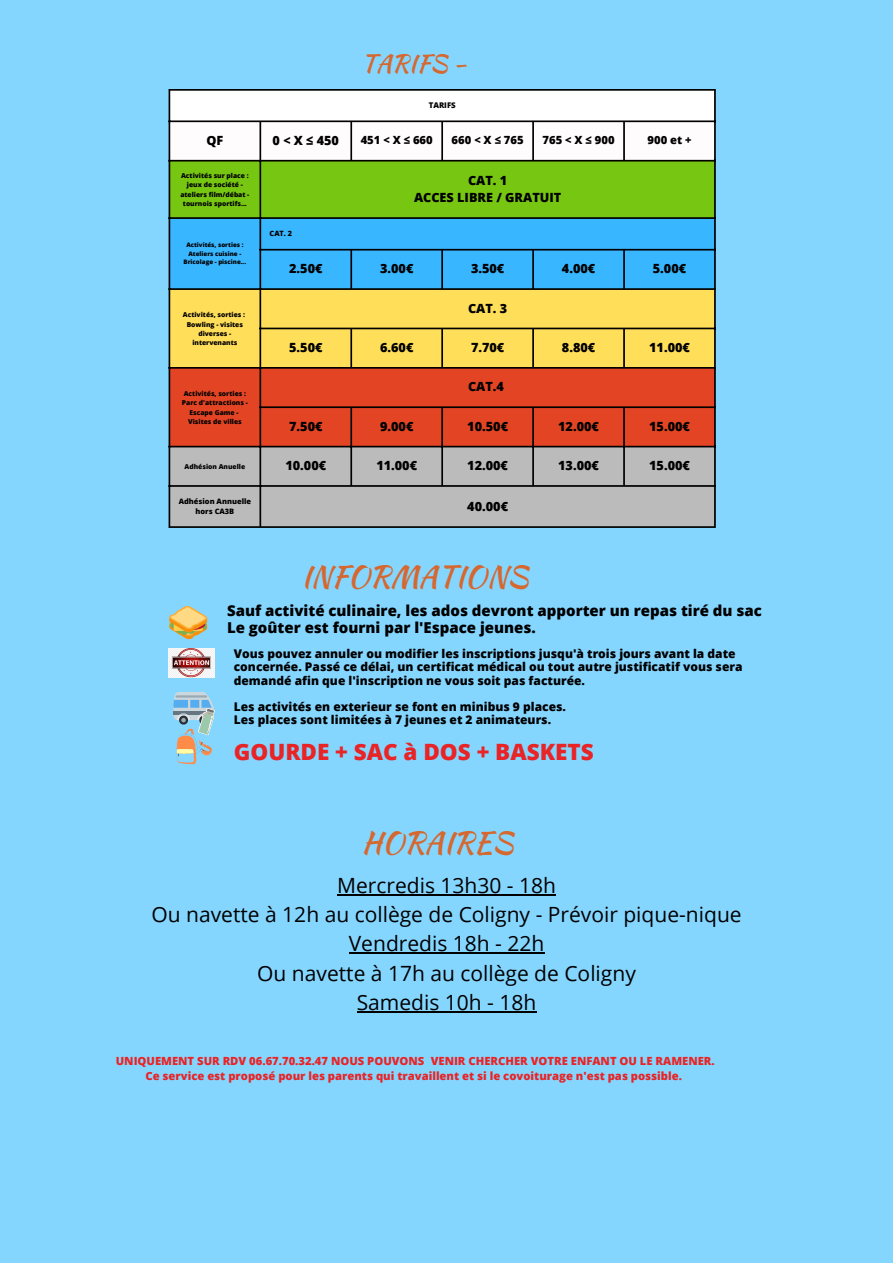
<style>
.page{position:relative;width:893px;height:1263px;background:#85d6ff}
.page>*{position:absolute;margin:0;border:0;box-sizing:border-box;transform-origin:0 0}
.t1{font:30px "Kaushan Script";color:#d56830}
.t2{font:24.6px "Kaushan Script";color:#d56830}
.t3{font:800 22.5px "Open Sans";color:#e82426}
.t4{font:21px "Open Sans";color:#000}
.t5{font:800 15px "Open Sans";color:#000}
.t6{font:800 12.67px "Open Sans";color:#000}
.t7{font:800 12px/13.5px "Open Sans";color:#000}
.t8{font:800 11.25px "Open Sans";color:#e82426}
.t9{font:800 11.25px "Open Sans";color:#000}
.t10{font:800 7.8px "Open Sans";color:#000}
.t11{font:800 7.43px/10.3px "Open Sans";color:#000;text-align:center}
.t12{font:800 7.27px "Open Sans";color:#000}
.t13{font:800 6.68px/9.2px "Open Sans";color:#000;text-align:center}
.t14{font:800 6.15px/8.2px "Open Sans";color:#000;text-align:center}
</style>
<div class="page">
<img style="left:169px;top:648px;width:45px;height:29px">
<svg style="left:169px;top:606px;width:39px;height:33px"></svg>
<div style="left:169px;top:90px;width:546px;height:31px;background:#fff"></div>
<svg style="left:170px;top:122px;width:544px;height:404px;background:#b5b083"></svg>
<hr style="left:169px;top:91px;width:1px;height:435px;background:#000">
<hr style="left:259px;top:122px;width:2px;height:404px;background:#000">
<hr style="left:350px;top:122px;width:2px;height:38px;background:#000">
<hr style="left:350px;top:251px;width:2px;height:37px;background:#000">
<hr style="left:350px;top:329px;width:2px;height:38px;background:#000">
<hr style="left:350px;top:408px;width:2px;height:77px;background:#000">
<hr style="left:441px;top:122px;width:2px;height:38px;background:#000">
<hr style="left:441px;top:251px;width:2px;height:37px;background:#000">
<hr style="left:441px;top:329px;width:2px;height:38px;background:#000">
<hr style="left:441px;top:408px;width:2px;height:77px;background:#000">
<hr style="left:532px;top:122px;width:2px;height:38px;background:#000">
<hr style="left:532px;top:251px;width:2px;height:37px;background:#000">
<hr style="left:532px;top:329px;width:2px;height:38px;background:#000">
<hr style="left:532px;top:408px;width:2px;height:77px;background:#000">
<hr style="left:623px;top:122px;width:2px;height:38px;background:#000">
<hr style="left:623px;top:251px;width:2px;height:37px;background:#000">
<hr style="left:623px;top:329px;width:2px;height:38px;background:#000">
<hr style="left:623px;top:408px;width:2px;height:77px;background:#000">
<hr style="left:714px;top:91px;width:2px;height:435px;background:#000">
<hr style="left:169px;top:89px;width:547px;height:2px;background:#000">
<hr style="left:169px;top:120px;width:547px;height:2px;background:#000">
<hr style="left:169px;top:160px;width:547px;height:2px;background:#000">
<hr style="left:169px;top:217px;width:547px;height:2px;background:#000">
<hr style="left:259px;top:249px;width:457px;height:2px;background:#000">
<hr style="left:169px;top:288px;width:547px;height:2px;background:#000">
<hr style="left:259px;top:328px;width:457px;height:1px;background:#000">
<hr style="left:169px;top:367px;width:547px;height:2px;background:#000">
<hr style="left:259px;top:406px;width:457px;height:2px;background:#000">
<hr style="left:169px;top:446px;width:547px;height:1px;background:#000">
<hr style="left:169px;top:485px;width:547px;height:2px;background:#000">
<hr style="left:169px;top:526px;width:547px;height:2px;background:#000">
<svg style="left:173px;top:692px;width:42px;height:72px"></svg>
<hr style="left:337px;top:894px;width:219px;height:1px;background:#000">
<hr style="left:349px;top:952px;width:195px;height:2px;background:#000">
<hr style="left:357px;top:1011px;width:179px;height:1px;background:#000">
<p class="t2" style="left:362px;top:45px;width:106px">TARIFS -</p>
<p class="t10" style="left:429px;top:100px;width:29px">TARIFS</p>
<p class="t6" style="left:206px;top:131px;width:18px">QF</p>
<p class="t6" style="left:273px;top:131px;width:68px">0&lt;X≤450</p>
<p class="t9" style="left:361px;top:132px;width:74px">451 &lt; X ≤ 660</p>
<p class="t9" style="left:452px;top:132px;width:74px">660 &lt; X ≤ 765</p>
<p class="t9" style="left:542px;top:132px;width:74px">765 &lt; X ≤ 900</p>
<p class="t9" style="left:647px;top:132px;width:46px">900 et +</p>
<p class="t13" style="left:180px;top:171px;width:71px">Activités sur place : jeux de société - ateliers film/débat - tournois sportifs...</p>
<p class="t6" style="left:468px;top:171px;width:41px">CAT. 1</p>
<p class="t6" style="left:414px;top:189px;width:149px">ACCES LIBRE / GRATUIT</p>
<p class="t14" style="left:184px;top:241px;width:64px">Activités, sorties :<br>Ateliers cuisine -<br>Bricolage - piscine...</p>
<p class="t13" style="left:183px;top:310px;width:64px">Activités, sorties :</p>
<p class="t13" style="left:187px;top:319px;width:58px">Bowling - visites diverses - intervenants</p>
<p class="t13" style="left:182px;top:389px;width:67px">Activités, sorties :<br>Parc d'attractions -<br>Escape Game -</p>
<p class="t13" style="left:188px;top:417px;width:55px">Visites de villes</p>
<p class="t12" style="left:270px;top:228px;width:24px">CAT. 2</p>
<p class="t6" style="left:289px;top:260px;width:35px">2.50€</p>
<p class="t6" style="left:380px;top:260px;width:35px">3.00€</p>
<p class="t6" style="left:471px;top:260px;width:35px">3.50€</p>
<p class="t6" style="left:562px;top:260px;width:35px">4.00€</p>
<p class="t6" style="left:653px;top:260px;width:35px">5.00€</p>
<p class="t6" style="left:468px;top:299px;width:41px">CAT. 3</p>
<p class="t6" style="left:289px;top:339px;width:35px">5.50€</p>
<p class="t6" style="left:380px;top:339px;width:35px">6.60€</p>
<p class="t6" style="left:471px;top:339px;width:35px">7.70€</p>
<p class="t6" style="left:562px;top:339px;width:35px">8.80€</p>
<p class="t6" style="left:649px;top:339px;width:42px">11.00€</p>
<p class="t6" style="left:468px;top:378px;width:37px">CAT.4</p>
<p class="t6" style="left:289px;top:417px;width:35px">7.50€</p>
<p class="t6" style="left:380px;top:417px;width:35px">9.00€</p>
<p class="t6" style="left:467px;top:417px;width:42px">10.50€</p>
<p class="t6" style="left:558px;top:417px;width:42px">12.00€</p>
<p class="t6" style="left:649px;top:417px;width:42px">15.00€</p>
<p class="t13" style="left:185px;top:461px;width:62px">Adhésion Anuelle</p>
<p class="t6" style="left:285px;top:457px;width:42px">10.00€</p>
<p class="t6" style="left:376px;top:457px;width:42px">11.00€</p>
<p class="t6" style="left:467px;top:457px;width:42px">12.00€</p>
<p class="t6" style="left:558px;top:457px;width:42px">13.00€</p>
<p class="t6" style="left:649px;top:457px;width:42px">15.00€</p>
<p class="t11" style="left:179px;top:496px;width:74px">Adhésion Annuelle hors CA3B</p>
<p class="t6" style="left:467px;top:497px;width:42px">40.00€</p>
<p class="t1" style="left:301px;top:555px;width:228px">INFORMATIONS</p>
<p class="t5" style="left:227px;top:600px;width:536px">Sauf activité culinaire, les ados devront apporter un repas tiré du sac</p>
<p class="t5" style="left:227px;top:617px;width:310px">Le goûter est fourni par l'Espace jeunes.</p>
<p class="t7" style="left:234px;top:646px;width:510px">Vous pouvez annuler ou modifier les inscriptions jusqu'à trois jours avant la date concernée. Passé ce délai, un certificat médical ou tout autre justificatif vous sera demandé afin que l'inscription ne vous soit pas facturée.</p>
<p class="t7" style="left:234px;top:699px;width:333px">Les activités en exterieur se font en minibus 9 places.</p>
<p class="t7" style="left:234px;top:713px;width:319px">Les places sont limitées à 7 jeunes et 2 animateurs.</p>
<p class="t3" style="left:234px;top:736px;width:361px">GOURDE + SAC à DOS + BASKETS</p>
<p class="t1" style="left:362px;top:820px;width:153px">HORAIRES</p>
<p class="t4" style="left:337px;top:870px;width:220px">Mercredis 13h30 - 18h</p>
<p class="t4" style="left:151px;top:899px;width:591px">Ou navette à 12h au collège de Coligny - Prévoir pique-nique</p>
<p class="t4" style="left:349px;top:929px;width:197px">Vendredis 18h - 22h</p>
<p class="t4" style="left:257px;top:958px;width:380px">Ou navette à 17h au collège de Coligny</p>
<p class="t4" style="left:357px;top:987px;width:181px">Samedis 10h - 18h</p>
<p class="t8" style="left:116px;top:1053px;width:600px">UNIQUEMENT SUR RDV 06.67.70.32.47 NOUS POUVONS VENIR CHERCHER VOTRE ENFANT OU LE RAMENER.</p>
<p class="t8" style="left:145px;top:1068px;width:538px">Ce service est proposé pour les parents qui travaillent et si le covoiturage n'est pas possible.</p>
</div>
